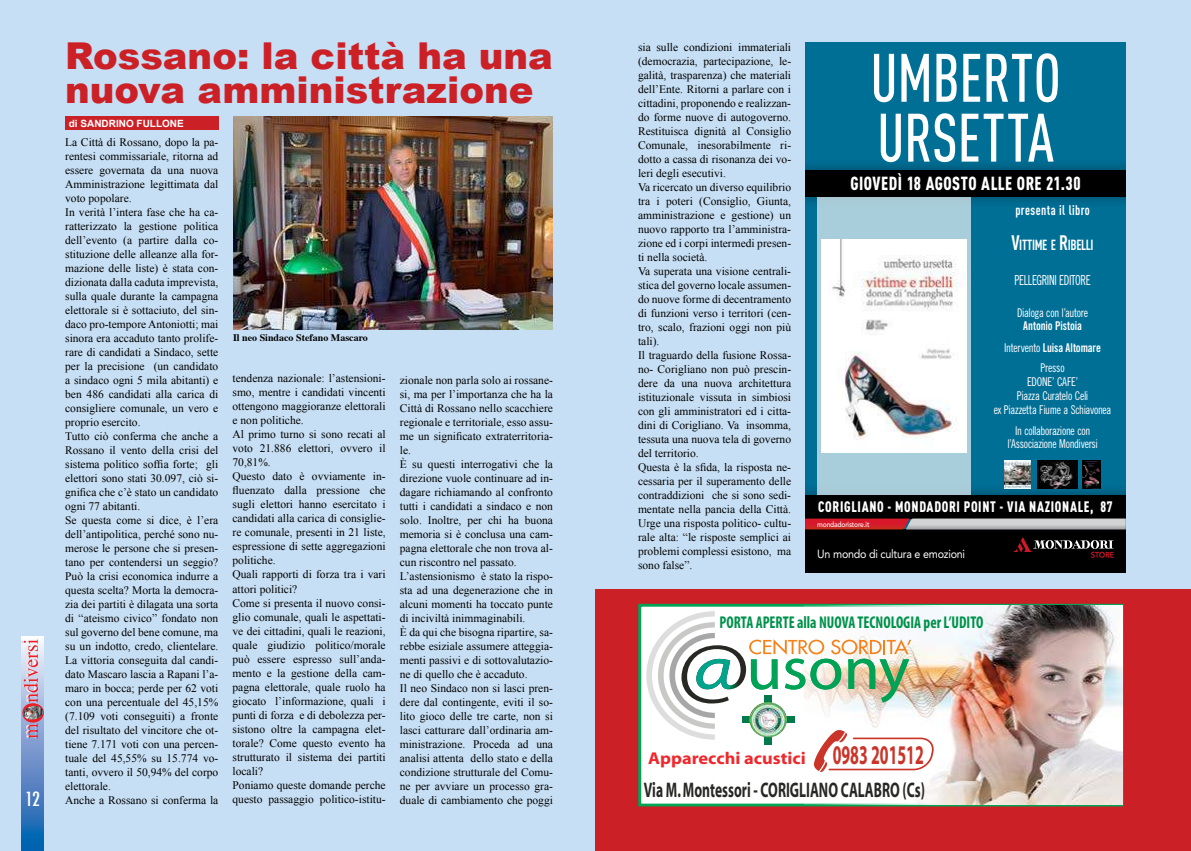
<style>
.page{position:relative;width:1191px;height:851px;background:#fff}
.page>*{position:absolute;margin:0;border:0;box-sizing:border-box;transform-origin:0 0}
.t1{font:500 67.3px/59.8px "DIN Cond";color:#fff;scale:.91 1}
.t2{font:900 37px/34px "Arial";color:#cc2027}
.t3{font:700 21.1px "Myriad";color:#272724;scale:.64 1}
.t4{font:500 condensed 19px "Futura";color:#fff}
.t5{font:900 18.7px "DIN Cond";letter-spacing:.03em;color:#fff;scale:.91 1}
.t6{font:700 17.2px "Myriad";color:#ef282c;scale:1.07 1}
.t7{font:700 condensed 17.1px "Myriad Pro";color:#00914a;scale:.89 1}
.t8{font:900 15px "DIN Cond";letter-spacing:.05em;color:#fff;scale:.91 1}
.t9{font:700 14.5px "DIN Cond";letter-spacing:-.03em;color:#fff;scale:.91 1}
.t10{font:13.8px "Trade Gothic LT Std Cn 18";letter-spacing:-.03em;color:#fff;scale:.82 1}
.t11{font:700 13.8px "DIN Cond";letter-spacing:.035em;color:#fff;scale:.91 1}
.t12{font:12.1px/13.8px "Trade Gothic LT Std Cn 18";letter-spacing:-.025em;color:#fff;text-align:center;scale:.91 1}
.t13{font:12.1px/21.3px "Trade Gothic LT Std Bd Cn 20";letter-spacing:-.01em;color:#fff;text-align:center;scale:.91 1}
.t14{font:11.8px "Avenir LT Std";letter-spacing:-.02em;color:#fff;scale:.91 1}
.t15{font:11.5px/14px "Times New Roman";color:#000}
.t16{font:700 10px "Times";color:#000}
.t17{font:700 10px "Arial";color:#fff}
.t18{font:500 7.4px "Avenir LT Std";letter-spacing:-.025em;color:#fff;scale:.91 1}
.s1{font-size:20.7px}
.s2{font-family:"Trade Gothic LT Std Cn 18"}
.s3{font-size:27.1px;color:#cb3429}
</style>
<div class="page">
<div style="left:0;top:0;width:595px;height:850px;background:#c7dff4"></div>
<div style="left:595px;top:0;width:596px;height:850px;background:#c7dff4"></div>
<svg style="left:22px;top:636px;width:22px;height:214px;background:#4b81c1"></svg>
<svg style="left:21px;top:639px;width:23px;height:99px;background:#cdb1c7"></svg>
<img style="left:24px;top:705px;width:19px;height:14px">
<div style="left:65px;top:116px;width:153px;height:14px;background:#cc2027"></div>
<img style="left:233px;top:116px;width:320px;height:213px">
<div style="left:595px;top:589px;width:596px;height:261px;background:#cc2027"></div>
<div style="left:640px;top:605px;width:482px;height:199px;background:#fff"></div>
<div style="left:638px;top:603px;width:485px;height:203px;border:3px solid #00a455"></div>
<img style="left:791px;top:605px;width:331px;height:199px">
<svg style="left:646px;top:611px;width:288px;height:160px"></svg>
<div style="left:805px;top:43px;width:320px;height:486px;background:#006f96"></div>
<div style="left:805px;top:158px;width:320px;height:50px;background:#000;opacity:.35"></div>
<div style="left:805px;top:482px;width:320px;height:48px;background:#000;opacity:.35"></div>
<div style="left:805px;top:494px;width:320px;height:24px;background:#000"></div>
<div style="left:817px;top:196px;width:154px;height:298px;background:#a8cddb"></div>
<div style="left:805px;top:529px;width:320px;height:44px;background:#000"></div>
<svg style="left:1012px;top:537px;width:101px;height:20px"></svg>
<svg style="left:805px;top:518px;width:320px;height:11px;background:#bf8a8e"></svg>
<div style="left:805px;top:170px;width:320px;height:26px;background:#000"></div>
<img style="left:821px;top:239px;width:145px;height:213px">
<img style="left:1005px;top:460px;width:26px;height:28px">
<img style="left:1037px;top:460px;width:40px;height:28px">
<img style="left:1082px;top:460px;width:18px;height:28px">
<h3 class="t4" style="left:25px;top:786px;width:16px">12</h3>
<h2 class="t2" style="left:65px;top:38px;width:489px">Rossano: la città ha una nuova amministrazione</h2>
<p class="t17" style="left:69px;top:117px;width:26px">DI SANDRINO</p>
<p class="t17" style="left:137px;top:117px;width:14px">FULLONE</p>
<p class="t15" style="left:65px;top:134px;width:155px">La Città di Rossano, dopo la pa&shy;rentesi commissariale, ritorna ad essere governata da una nuova<br>Amministrazione legittimata dal voto popolare.<br>In verità l’intera fase che ha ca&shy;ratterizzato la gestione politica dell’evento (a partire dalla co&shy;stituzione delle alleanze alla for&shy;mazione delle liste) è stata con&shy;dizionata dalla caduta imprevista, sulla quale durante la campagna elettorale si è sottaciuto, del sin&shy;daco pro-tempore Antoniotti; mai sinora era accaduto tanto prolife&shy;rare di candidati a Sindaco, sette per la precisione (un candidato a sindaco ogni 5 mila abitanti) e ben 486 candidati alla carica di consigliere comunale, un vero e proprio esercito.<br>Tutto ciò conferma che anche a<br>Rossano il vento della crisi del sistema politico soffia forte; gli elettori sono stati 30.097, ciò si&shy;gnifica che c’è stato un candidato ogni 77 abitanti.<br>Se questa come si dice, è l’era dell’antipolitica, perché sono nu&shy;merose le persone che si presen&shy;tano per contendersi un seggio?<br>Può la crisi economica indurre a questa scelta? Morta la democra&shy;zia dei partiti è dilagata una sorta di “ateismo civico” fondato non sul governo del bene comune, ma su un indotto, credo, clientelare.<br>La vittoria conseguita dal candi&shy;dato Mascaro lascia a Rapani l’a&shy;maro in bocca; perde per 62 voti con una percentuale del 45,15% (7.109 voti conseguiti) a fronte del risultato del vincitore che ot&shy;tiene 7.171 voti con una percen&shy;tuale del 45,55% su 15.774 vo&shy;tanti, ovvero il 50,94% del corpo elettorale.<br>Anche a Rossano si conferma la</p>
<p class="t16" style="left:233px;top:328px;width:136px">Il neo Sindaco Stefano Mascaro</p>
<p class="t15" style="left:232px;top:371px;width:155px">tendenza nazionale: l’astensioni&shy;smo, mentre i candidati vincenti ottengono maggioranze elettorali e non politiche.<br>Al primo turno si sono recati al voto 21.886 elettori, ovvero il<br>70,81%.<br>Questo dato è ovviamente in&shy;fluenzato dalla pressione che sugli elettori hanno esercitato i candidati alla carica di consiglie&shy;re comunale, presenti in 21 liste, espressione di sette aggregazioni politiche.<br>Quali rapporti di forza tra i vari attori politici?<br>Come si presenta il nuovo consi&shy;glio comunale, quali le aspettati&shy;ve dei cittadini, quali le reazioni, quale giudizio politico/morale può essere espresso sull’anda&shy;mento e la gestione della cam&shy;pagna elettorale, quale ruolo ha giocato l’informazione, quali i punti di forza e di debolezza per&shy;sistono oltre la campagna elet&shy;torale? Come questo evento ha strutturato il sistema dei partiti locali?<br>Poniamo queste domande perche questo passaggio politico-istitu-</p>
<p class="t15" style="left:400px;top:373px;width:155px">zionale non parla solo ai rossane&shy;si, ma per l’importanza che ha la<br>Città di Rossano nello scacchiere regionale e territoriale, esso assu&shy;me un significato extraterritoria&shy;le.<br>È su questi interrogativi che la direzione vuole continuare ad in&shy;dagare richiamando al confronto tutti i candidati a sindaco e non solo. Inoltre, per chi ha buona memoria si è conclusa una cam&shy;pagna elettorale che non trova al&shy;cun riscontro nel passato.<br>L’astensionismo è stato la rispo&shy;sta ad una degenerazione che in alcuni momenti ha toccato punte di inciviltà inimmaginabili.<br>È da qui che bisogna ripartire, sa&shy;rebbe esiziale assumere atteggia&shy;menti passivi e di sottovalutazio&shy;ne di quello che è accaduto.<br>Il neo Sindaco non si lasci pren&shy;dere dal contingente, eviti il so&shy;lito gioco delle tre carte, non si lasci catturare dall’ordinaria am&shy;ministrazione. Proceda ad una analisi attenta dello stato e della condizione strutturale del Comu&shy;ne per avviare un processo gra&shy;duale di cambiamento che poggi</p>
<p class="t15" style="left:638px;top:39px;width:155px">sia sulle condizioni immateriali (democrazia, partecipazione, le&shy;galità, trasparenza) che materiali dell’Ente. Ritorni a parlare con i cittadini, proponendo e realizzan&shy;do forme nuove di autogoverno.<br>Restituisca dignità al Consiglio<br>Comunale, inesorabilmente ri&shy;dotto a cassa di risonanza dei vo&shy;leri degli esecutivi.<br>Va ricercato un diverso equilibrio tra i poteri (Consiglio, Giunta, amministrazione e gestione) un nuovo rapporto tra l’amministra&shy;zione ed i corpi intermedi presen&shy;ti nella società.<br>Va superata una visione centrali&shy;stica del governo locale assumen&shy;do nuove forme di decentramento di funzioni verso i territori (cen&shy;tro, scalo, frazioni oggi non più tali).<br>Il traguardo della fusione Rossa&shy;no- Corigliano non può prescin&shy;dere da una nuova architettura istituzionale vissuta in simbiosi con gli amministratori ed i citta&shy;dini di Corigliano. Va insomma, tessuta una nuova tela di governo del territorio.<br>Questa è la sfida, la risposta ne&shy;cessaria per il superamento delle contraddizioni che si sono sedi&shy;mentate nella pancia della Città.<br>Urge una risposta politico- cultu&shy;rale alta: “le risposte semplici ai problemi complessi esistono, ma sono false”.</p>
<h1 class="t1" style="left:870px;top:47px;width:211px">UMBERTO<br>URSETTA</h1>
<h3 class="t5" style="left:850px;top:171px;width:254px">GIOVEDÌ 18 AGOSTO ALLE ORE 21.30</h3>
<p class="t11" style="left:1015px;top:201px;width:83px">presenta il libro</p>
<p class="t9" style="left:1011px;top:236px;width:92px"><span class="s1">V</span>ITTIME E <span class="s1">R</span>IBELLI</p>
<p class="t10" style="left:1014px;top:272px;width:94px">PELLEGRINI EDITORE</p>
<p class="t12" style="left:1017px;top:305px;width:79px">Dialoga con l’autore</p>
<p class="t13" style="left:1004px;top:315px;width:108px">Antonio Pistoia<br><span class="s2">Intervento</span> Luisa Altomare</p>
<p class="t12" style="left:993px;top:361px;width:131px">Presso<br>EDONE’ CAFE’<br>Piazza Curatelo Celi<br>ex Piazzetta Fiume a Schiavonea</p>
<p class="t12" style="left:1007px;top:423px;width:101px">In collaborazione con l’Associazione Mondiversi</p>
<h3 class="t8" style="left:818px;top:497px;width:325px">CORIGLIANO - MONDADORI POINT - VIA NAZIONALE, 87</h3>
<p class="t18" style="left:817px;top:520px;width:59px">mondadoristore.it</p>
<p class="t14" style="left:817px;top:546px;width:164px">Un mondo di cultura e emozioni</p>
<h3 class="t7" style="left:719px;top:611px;width:298px">PORTA APERTE alla NUOVA TECNOLOGIA per L’UDITO</h3>
<h3 class="t6" style="left:648px;top:749px;width:259px">Apparecchi acustici <span class="s3">0983 201512</span></h3>
<h3 class="t3" style="left:643px;top:778px;width:441px">Via M. Montessori - CORIGLIANO CALABRO (Cs)</h3>
</div>
